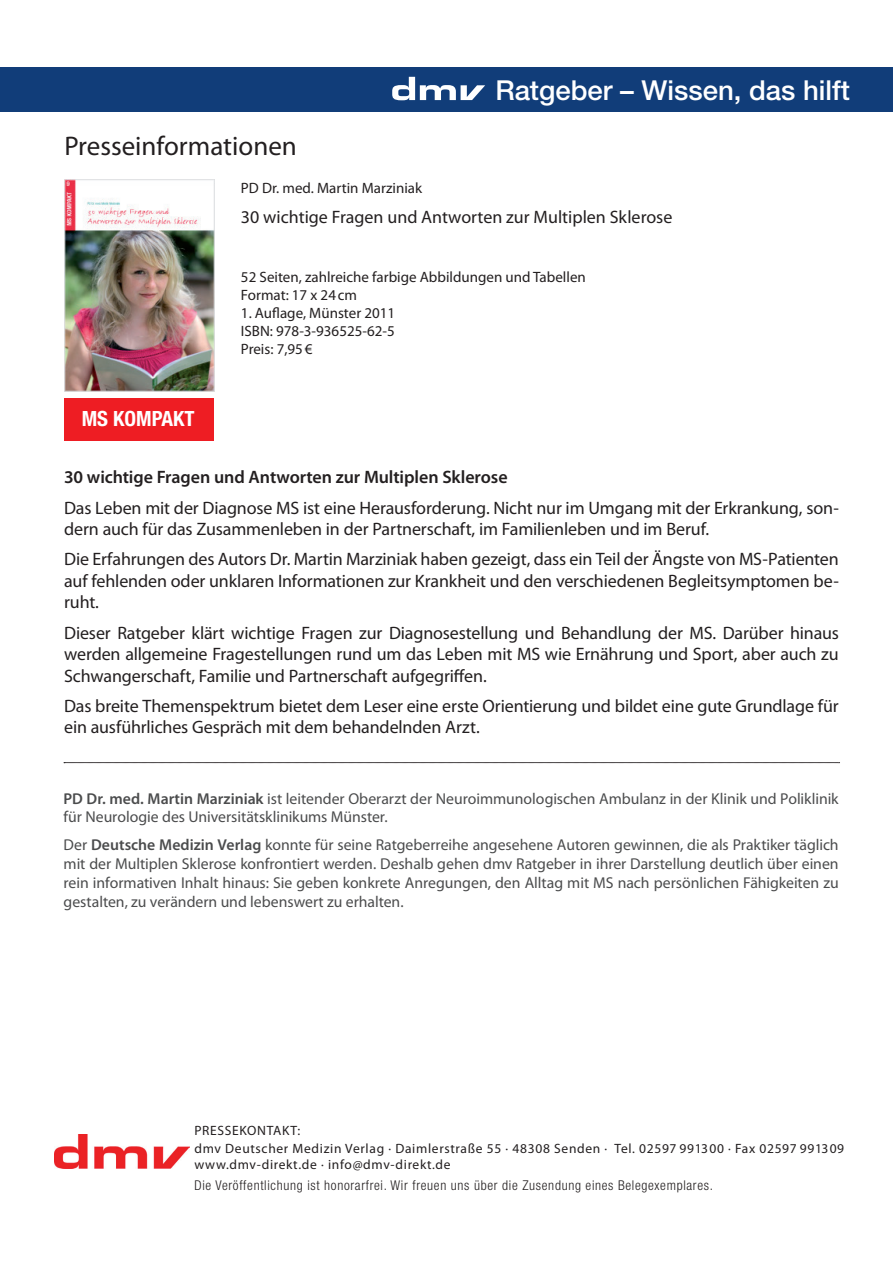
<style>
.page{position:relative;width:893px;height:1263px;background:#fff}
.page>*{position:absolute;margin:0;border:0;box-sizing:border-box;transform-origin:0 0}
.t1{font:500 27.45px "Helvetica Neue LT";color:#fff}
.t2{font:27px "Myriad Pro";color:#231f20}
.t3{font:700 condensed 21px "Helvetica Neue LT";color:#fff}
.t4{font:18px/21.6px "Myriad Pro";letter-spacing:-.005em;color:#231f20}
.t5{font:600 18px "Myriad Pro";letter-spacing:-.005em;color:#231f20}
.t6{font:15.75px/18.9px "Myriad Pro";color:#4b4c4d}
.t7{font:15px/18px "Myriad Pro";color:#231f20}
.t8{font:13.5px/18.3px "Myriad Pro";letter-spacing:.05em;color:#231f20}
.t9{font:300 condensed 13.5px "Helvetica Neue LT";letter-spacing:.05em;color:#231f20}
.s1{font-weight:600}
</style>
<div class="page">
<div style="left:0;top:67px;width:893px;height:45px;background:#113d79"></div>
<svg style="left:392px;top:77px;width:93px;height:23px"></svg>
<img style="left:55px;top:1134px;width:134px;height:35px">
<div style="left:64px;top:399px;width:150px;height:42px;background:#ee1d23"></div>
<img style="left:64px;top:180px;width:150px;height:212px">
<svg style="left:64px;top:762px;width:776px;height:1px"></svg>
<h2 class="t2" style="left:64px;top:130px;width:234px">Presseinformationen</h2>
<h1 class="t1" style="left:495px;top:74px;width:356px">Ratgeber – Wissen, das hilft</h1>
<p class="t7" style="left:241px;top:179px;width:183px">PD Dr. med. Martin Marziniak</p>
<p class="t4" style="left:241px;top:206px;width:433px">30 wichtige Fragen und Antworten zur Multiplen Sklerose</p>
<p class="t3" style="left:82px;top:406px;width:114px">MS KOMPAKT</p>
<p class="t7" style="left:241px;top:267px;width:346px">52 Seiten, zahlreiche farbige Abbildungen und Tabellen<br>Format: 17 x 24cm</p>
<p class="t7" style="left:241px;top:303px;width:156px;text-align:justify">1. Auflage, Münster 2011<br>ISBN: 978-3-936525-62-5<br>Preis: 7,95€</p>
<p class="t5" style="left:64px;top:466px;width:445px">30 wichtige Fragen und Antworten zur Multiplen Sklerose</p>
<p class="t4" style="left:64px;top:496px;width:776px">Das Leben mit der Diagnose MS ist eine Herausforderung. Nicht nur im Umgang mit der Erkrankung, son&shy;dern auch für das Zusammenleben in der Partnerschaft, im Familienleben und im Beruf.</p>
<p class="t4" style="left:64px;top:548px;width:776px;text-align:justify">Die Erfahrungen des Autors Dr. Martin Marziniak haben gezeigt, dass ein Teil der Ängste von MS-Patienten auf fehlenden oder unklaren Informationen zur Krankheit und den verschiedenen Begleitsymptomen be&shy;ruht.</p>
<p class="t4" style="left:64px;top:621px;width:776px;text-align:justify">Dieser Ratgeber klärt wichtige Fragen zur Diagnosestellung und Behandlung der MS. Darüber hinaus werden allgemeine Fragestellungen rund um das Leben mit MS wie Ernährung und Sport, aber auch zu Schwangerschaft, Familie und Partnerschaft aufgegriffen.</p>
<p class="t4" style="left:64px;top:695px;width:776px">Das breite Themenspektrum bietet dem Leser eine erste Orientierung und bildet eine gute Grundlage für ein ausführliches Gespräch mit dem behandelnden Arzt.</p>
<p class="t6" style="left:64px;top:789px;width:776px"><span class="s1">PD Dr. med. Martin Marziniak</span> ist leitender Oberarzt der Neuroimmunologischen Ambulanz in der Klinik und Poliklinik für Neurologie des Universitätsklinikums Münster.</p>
<p class="t6" style="left:64px;top:835px;width:777px;text-align:justify">Der <span class="s1">Deutsche Medizin Verlag</span> konnte für seine Ratgeberreihe angesehene Autoren gewinnen, die als Praktiker täglich mit der Multiplen Sklerose konfrontiert werden. Deshalb gehen dmv Ratgeber in ihrer Darstellung deutlich über einen rein informativen Inhalt hinaus: Sie geben konkrete Anregungen, den Alltag mit MS nach persönlichen Fähigkeiten zu gestalten, zu verändern und lebenswert zu erhalten.</p>
<p class="t8" style="left:194px;top:1121px;width:651px">PRESSEKONTAKT:<br>dmv Deutscher Medizin Verlag · Daimlerstraße 55 · 48308 Senden · Tel. 02597 991300 · Fax 02597 991309</p>
<p class="t8" style="left:194px;top:1155px;width:258px">www.dmv-direkt.de · info@dmv-direkt.de</p>
<p class="t9" style="left:194px;top:1177px;width:520px">Die Veröffentlichung ist honorarfrei. Wir freuen uns über die Zusendung eines Belegexemplares.</p>
</div>
